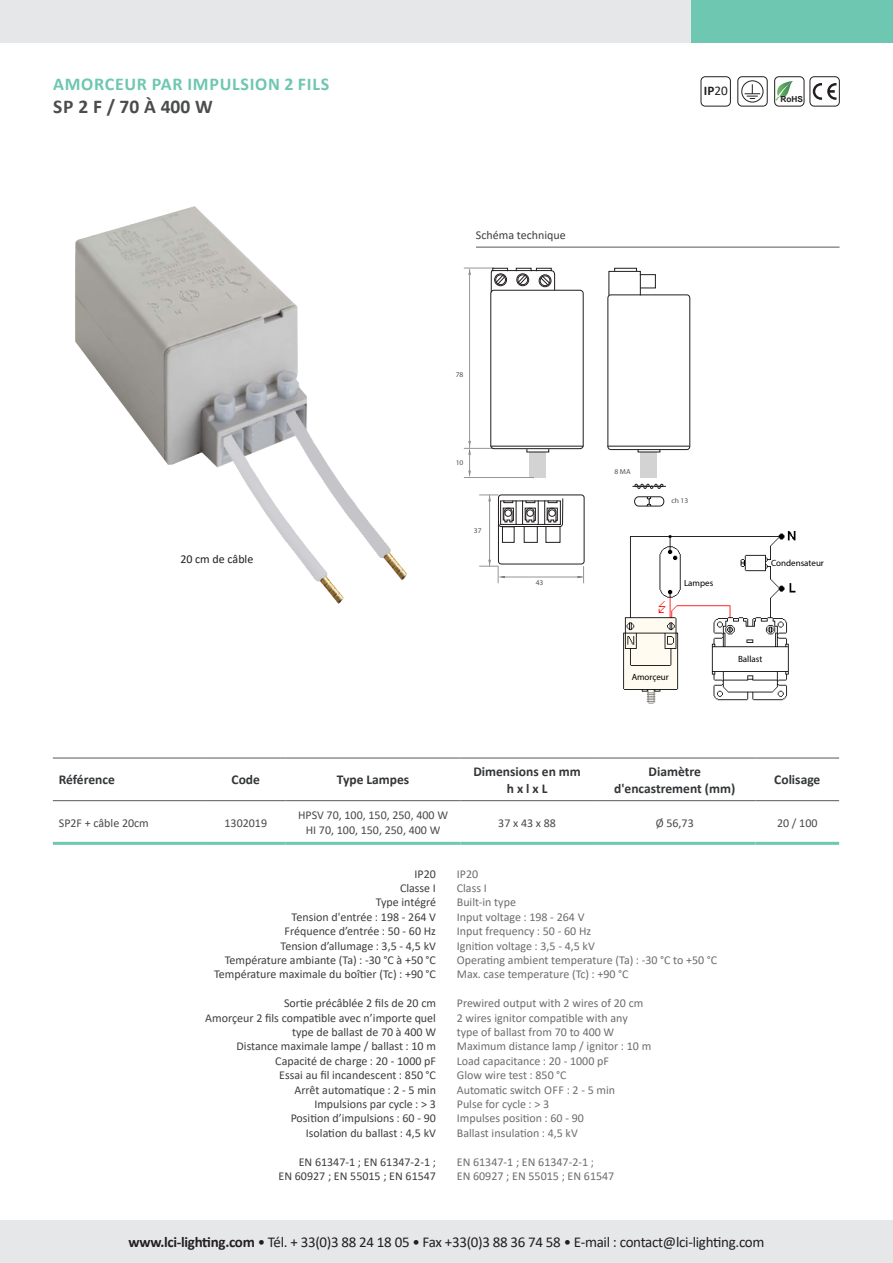
<style>
.page{position:relative;width:893px;height:1263px;background:#fff}
.page>*{position:absolute;margin:0;border:0;box-sizing:border-box;transform-origin:0 0}
.Titre_produit{font:700 19.5px "Calibri";color:#4b4c4d}
.t1{font:700 18px "Calibri";letter-spacing:.04em;color:#6dc7b1}
.t2{font:15px "Calibri";letter-spacing:-.02em;color:#231f20}
.Titre_tableau-infos{font:700 13.5px "Calibri";color:#333638}
.Titre_tableau-refere{font:700 13.5px "Calibri";letter-spacing:-.005em;color:#333638}
.t3{font:700 13.2px "Calibri";color:#231f20}
.texte_courant_frança{font:12px/14.4px "Calibri";color:#3e3e3f;text-align:right}
.texte_courant_anglai{font:12px/14.4px "Calibri";color:#6c6d70}
.Texte_tableau{font:12px/14.4px "Calibri";color:#48494a;text-align:center}
.texte_courant_frança-2{font:12px/14.4px "Calibri";color:#6c6d70}
.t4{font:12px "Calibri";color:#231f20}
.t5{font:9px "Myriad Pro";color:#000}
.t6{font:700 8.25px "Arial";color:#231f20}
.t7{font:300 7.2px "Futura BT";color:#4d5153;scale:1.05 1}
.s1{font-weight:400}
.s2{font-weight:700}
</style>
<div class="page">
<div style="left:0;top:1220px;width:893px;height:43px;background:#e6e7e9"></div>
<div style="left:0;top:0;width:893px;height:43px;background:#e6e7e9"></div>
<div style="left:691px;top:0;width:202px;height:43px;background:#6dc7b1"></div>
<hr style="left:476px;top:247px;width:363px;height:1px;background:#57585a">
<svg style="left:53px;top:801px;width:786px;height:41px"></svg>
<hr style="left:53px;top:758px;width:153px;height:1px;background:#57585a">
<hr style="left:206px;top:758px;width:80px;height:1px;background:#57585a">
<hr style="left:286px;top:758px;width:174px;height:1px;background:#57585a">
<hr style="left:460px;top:758px;width:134px;height:1px;background:#57585a">
<hr style="left:594px;top:758px;width:161px;height:1px;background:#57585a">
<hr style="left:755px;top:758px;width:84px;height:1px;background:#57585a">
<hr style="left:53px;top:800px;width:153px;height:1px;background:#57585a">
<hr style="left:206px;top:800px;width:80px;height:1px;background:#57585a">
<hr style="left:286px;top:800px;width:174px;height:1px;background:#57585a">
<hr style="left:460px;top:800px;width:134px;height:1px;background:#57585a">
<hr style="left:594px;top:800px;width:161px;height:1px;background:#57585a">
<hr style="left:755px;top:800px;width:84px;height:1px;background:#57585a">
<hr style="left:53px;top:842px;width:153px;height:3px;background:#6dc7b1">
<hr style="left:206px;top:842px;width:80px;height:3px;background:#6dc7b1">
<hr style="left:286px;top:842px;width:174px;height:3px;background:#6dc7b1">
<hr style="left:460px;top:842px;width:134px;height:3px;background:#6dc7b1">
<hr style="left:594px;top:842px;width:161px;height:3px;background:#6dc7b1">
<hr style="left:755px;top:842px;width:84px;height:3px;background:#6dc7b1">
<div style="left:641px;top:452px;width:16px;height:25px;background:#d3d3d3"></div>
<div style="left:530px;top:452px;width:16px;height:25px;background:#d3d3d3"></div>
<hr style="left:502px;top:577px;width:80px;height:1px;background:#939598">
<hr style="left:464px;top:448px;width:30px;height:1px;background:#939598">
<hr style="left:464px;top:268px;width:30px;height:1px;background:#939598">
<hr style="left:464px;top:477px;width:70px;height:1px;background:#939598">
<svg style="left:577px;top:566px;width:7px;height:17px"></svg>
<div style="left:607px;top:294px;width:83px;height:156px;border:1px solid #231f20;border-radius:3px"></div>
<div style="left:637px;top:449px;width:23px;height:3px;border:1px solid #231f20"></div>
<div style="left:614px;top:268px;width:23px;height:3px;border:1px solid #231f20"></div>
<div style="left:536px;top:268px;width:16px;height:3px;border:1px solid #231f20"></div>
<div style="left:516px;top:268px;width:16px;height:3px;border:1px solid #231f20"></div>
<div style="left:492px;top:268px;width:16px;height:3px;border:1px solid #231f20"></div>
<div style="left:490px;top:290px;width:94px;height:159px;border:1px solid #231f20;border-radius:3px"></div>
<div style="left:608px;top:271px;width:33px;height:24px;border:1px solid #231f20"></div>
<div style="left:498px;top:494px;width:87px;height:70px;border:1px solid #231f20;border-radius:3px"></div>
<div style="left:634px;top:496px;width:30px;height:11px;border:1px solid #231f20;border-radius:4px"></div>
<hr style="left:633px;top:486px;width:32px;height:1px;background:#231f20">
<div style="left:640px;top:274px;width:16px;height:14px;border:1px solid #231f20"></div>
<svg style="left:479px;top:495px;width:85px;height:89px"></svg>
<hr style="left:491px;top:446px;width:92px;height:1px;background:#231f20">
<hr style="left:608px;top:446px;width:81px;height:1px;background:#231f20">
<svg style="left:490px;top:270px;width:66px;height:23px"></svg>
<svg style="left:646px;top:496px;width:6px;height:11px"></svg>
<svg style="left:634px;top:484px;width:29px;height:5px"></svg>
<div style="left:810px;top:77px;width:29px;height:29px;border:1px solid #231f20;border-radius:4px"></div>
<svg style="left:813px;top:83px;width:23px;height:17px"></svg>
<div style="left:701px;top:77px;width:30px;height:29px;border:1px solid #231f20;border-radius:4px"></div>
<div style="left:774px;top:77px;width:30px;height:29px;border:1px solid #231f20;border-radius:4px"></div>
<svg style="left:774px;top:81px;width:19px;height:20px"></svg>
<div style="left:738px;top:77px;width:29px;height:29px;border:1px solid #231f20;border-radius:4px"></div>
<svg style="left:745px;top:84px;width:15px;height:15px"></svg>
<div style="left:742px;top:81px;width:21px;height:21px;border:1px solid #231f20;border-radius:50%"></div>
<img style="left:623px;top:531px;width:173px;height:173px">
<div style="left:731px;top:652px;width:41px;height:15px;background:#fff"></div>
<div style="left:681px;top:571px;width:30px;height:15px;background:#fff"></div>
<div style="left:774px;top:556px;width:32px;height:13px;background:#fff"></div>
<div style="left:746px;top:559px;width:18px;height:10px;background:#fff"></div>
<div style="left:631px;top:668px;width:41px;height:14px;background:#fffbf0"></div>
<img style="left:75px;top:206px;width:403px;height:398px">
<p class="t1" style="left:53px;top:71px;width:277px">AMORCEUR PAR IMPULSION 2 FILS</p>
<p class="Titre_produit" style="left:53px;top:93px;width:161px">SP 2 F / 70 À 400 W</p>
<p class="texte_courant_frança" style="left:476px;top:228px;width:91px">Schéma technique</p>
<p class="t3" style="left:704px;top:82px;width:25px">IP<span class="s1">20</span></p>
<p class="t6" style="left:780px;top:93px;width:24px">RoHS</p>
<p class="t4" style="left:180px;top:550px;width:74px">20 cm de câble</p>
<p class="Titre_tableau-refere" style="left:59px;top:770px;width:58px">Référence</p>
<p class="Titre_tableau-infos" style="left:232px;top:770px;width:30px">Code</p>
<p class="Titre_tableau-infos" style="left:337px;top:770px;width:74px">Type Lampes</p>
<p class="t7" style="left:456px;top:370px;width:9px">78</p>
<p class="t7" style="left:456px;top:458px;width:9px">10</p>
<p class="t7" style="left:474px;top:526px;width:9px">37</p>
<p class="t7" style="left:536px;top:578px;width:9px">43</p>
<p class="Titre_tableau-infos" style="left:473px;top:762px;width:109px">Dimensions en mm</p>
<p class="Titre_tableau-infos" style="left:507px;top:778px;width:42px">h x l x L</p>
<p class="t7" style="left:614px;top:467px;width:17px">8 MA</p>
<p class="t7" style="left:671px;top:496px;width:18px">ch 13</p>
<p class="t5" style="left:684px;top:578px;width:31px">Lampes</p>
<p class="t5" style="left:771px;top:557px;width:54px">Condensateur</p>
<p class="t5" style="left:632px;top:672px;width:39px">Amorçeur</p>
<p class="t5" style="left:738px;top:653px;width:26px">Ballast</p>
<p class="Titre_tableau-infos" style="left:649px;top:762px;width:54px">Diamètre</p>
<p class="Titre_tableau-infos" style="left:614px;top:778px;width:123px">d'encastrement (mm)</p>
<p class="Titre_tableau-infos" style="left:774px;top:770px;width:48px">Colisage</p>
<p class="Texte_tableau" style="left:59px;top:815px;width:92px">SP2F + câble 20cm</p>
<p class="Texte_tableau" style="left:224px;top:815px;width:44px">1302019</p>
<p class="Texte_tableau" style="left:298px;top:808px;width:152px">HPSV 70, 100, 150, 250, 400 W<br>HI 70, 100, 150, 250, 400 W</p>
<p class="Texte_tableau" style="left:498px;top:815px;width:59px">37 x 43 x 88</p>
<p class="Texte_tableau" style="left:656px;top:815px;width:40px">Ø 56,73</p>
<p class="Texte_tableau" style="left:777px;top:815px;width:42px">20 / 100</p>
<p class="texte_courant_frança" style="left:400px;top:866px;width:38px">IP20<br>Classe I</p>
<p class="texte_courant_frança" style="left:376px;top:895px;width:62px">Type intégré</p>
<p class="texte_courant_frança" style="left:285px;top:909px;width:153px;text-align:center">Tension d'entrée : 198 - 264 V<br>Fréquence d’entrée : 50 - 60 Hz</p>
<p class="texte_courant_frança" style="left:281px;top:938px;width:157px">Tension d’allumage : 3,5 - 4,5 kV</p>
<p class="texte_courant_frança" style="left:225px;top:952px;width:213px">Température ambiante (Ta) : -30 °C à +50 °C</p>
<p class="texte_courant_frança" style="left:214px;top:967px;width:223px">Température maximale du boîtier (Tc) : +90 °C</p>
<p class="texte_courant_frança" style="left:205px;top:996px;width:232px">Sortie précâblée 2 fils de 20 cm<br>Amorçeur 2 fils compatible avec n’importe quel type de ballast de 70 à 400 W<br>Distance maximale lampe / ballast : 10 m Capacité de charge : 20 - 1000 pF</p>
<p class="texte_courant_frança" style="left:279px;top:1068px;width:158px">Essai au fil incandescent : 850 °C</p>
<p class="texte_courant_frança" style="left:294px;top:1082px;width:143px">Arrêt automatique : 2 - 5 min</p>
<p class="texte_courant_frança" style="left:314px;top:1096px;width:123px">Impulsions par cycle : &gt; 3</p>
<p class="texte_courant_frança" style="left:291px;top:1111px;width:147px">Position d’impulsions : 60 - 90</p>
<p class="texte_courant_frança" style="left:306px;top:1125px;width:132px">Isolation du ballast : 4,5 kV</p>
<p class="texte_courant_frança" style="left:279px;top:1154px;width:159px">EN 61347-1 ; EN 61347-2-1 ;<br>EN 60927 ; EN 55015 ; EN 61547</p>
<p class="texte_courant_anglai" style="left:457px;top:866px;width:32px">IP20<br>Class I</p>
<p class="texte_courant_anglai" style="left:457px;top:895px;width:61px">Built-in type</p>
<p class="texte_courant_anglai" style="left:457px;top:909px;width:136px">Input voltage : 198 - 264 V<br>Input frequency : 50 - 60 Hz</p>
<p class="texte_courant_anglai" style="left:457px;top:938px;width:140px">Ignition voltage : 3,5 - 4,5 kV</p>
<p class="texte_courant_anglai" style="left:457px;top:952px;width:262px">Operating ambient temperature (Ta) : -30 °C to +50 °C</p>
<p class="texte_courant_anglai" style="left:457px;top:967px;width:173px">Max. case temperature (Tc) : +90 °C</p>
<p class="texte_courant_anglai" style="left:457px;top:996px;width:196px">Prewired output with 2 wires of 20 cm<br>2 wires ignitor compatible with any type of ballast from 70 to 400 W<br>Maximum distance lamp / ignitor : 10 m<br>Load capacitance : 20 - 1000 pF<br>Glow wire test : 850 °C</p>
<p class="texte_courant_anglai" style="left:457px;top:1082px;width:160px">Automatic switch OFF : 2 - 5 min</p>
<p class="texte_courant_anglai" style="left:457px;top:1096px;width:94px">Pulse for cycle : &gt; 3</p>
<p class="texte_courant_anglai" style="left:457px;top:1111px;width:129px">Impulses position : 60 - 90</p>
<p class="texte_courant_anglai" style="left:457px;top:1125px;width:123px">Ballast insulation : 4,5 kV</p>
<p class="texte_courant_frança-2" style="left:457px;top:1154px;width:159px">EN 61347-1 ; EN 61347-2-1 ;<br>EN 60927 ; EN 55015 ; EN 61547</p>
<p class="t2" style="left:128px;top:1232px;width:638px"><span class="s2">www.lci-lighting.com</span> • Tél. + 33(0)3 88 24 18 05 • Fax +33(0)3 88 36 74 58 • E-mail : contact@lci-lighting.com</p>
</div>
